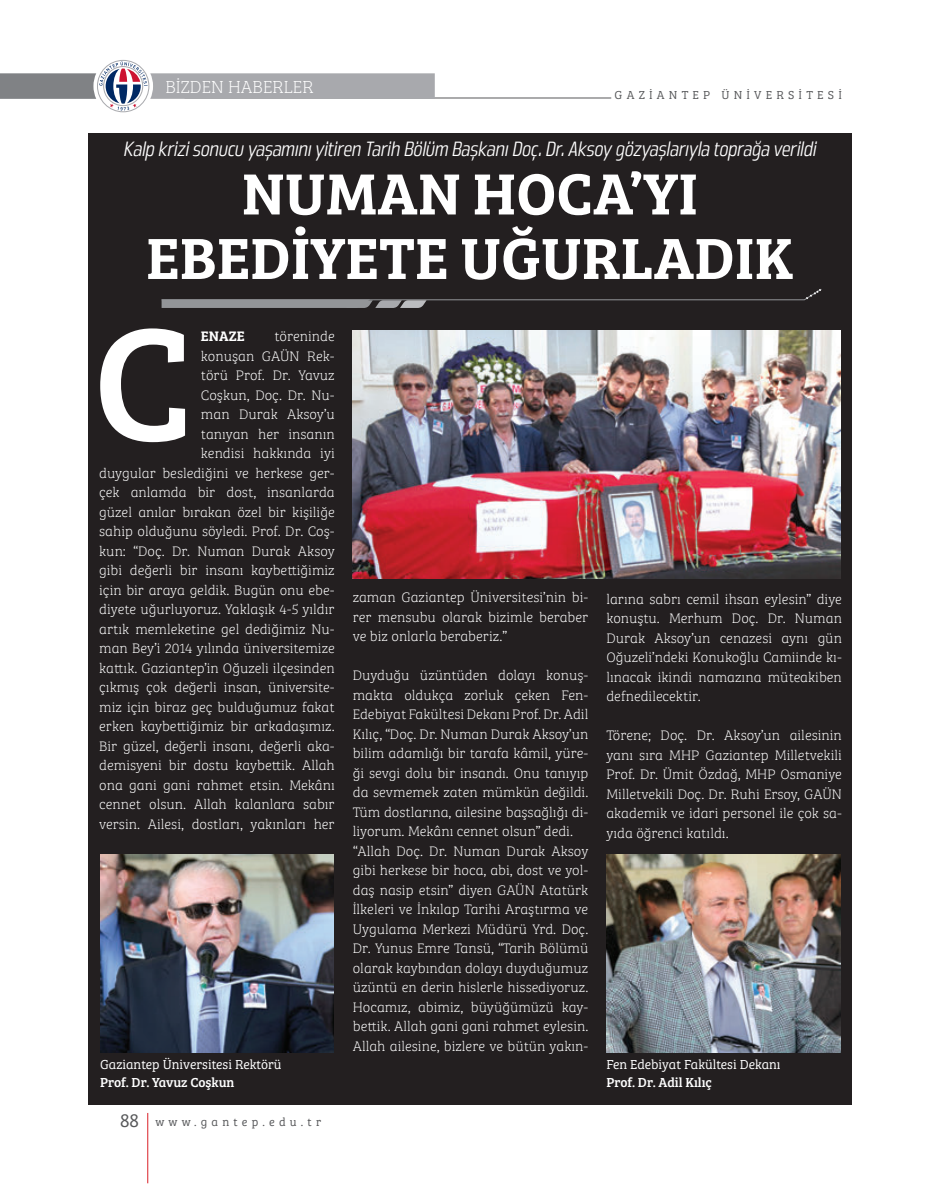
<style>
.page{position:relative;width:927px;height:1195px;background:#fff}
.page>*{position:absolute;margin:0;border:0;box-sizing:border-box;transform-origin:0 0}
.t1{font:165px "Bree Serif";color:#fff}
.t2{font:600 60px/64.5px "Bree Serif";color:#fff;text-align:center}
.t3{font:italic 20.25px "Great Escape Narrow Lt";color:#fff}
.t4{font:100 18px "Bree Serif";color:#fff}
.t5{font:100 14.25px/19.5px "Bree Serif";color:#fff;text-align:justify}
.t6{font:600 14.25px "Bree Serif";color:#fff}
.t7{font:300 13.5px "Bree Serif";color:#fff}
.t8{font:13.5px "Bree Serif";color:#fff}
.t9{font:300 12px "Bree Serif";letter-spacing:.35em;color:#57585a}
.s1{font-size:19.5px}
</style>
<div class="page">
<hr style="left:147px;top:1113px;width:1px;height:70px;background:#da2128">
<hr style="left:185px;top:98px;width:426px;height:1px;background:#57585a">
<svg style="left:0;top:60px;width:435px;height:52px"></svg>
<div style="left:88px;top:133px;width:763px;height:971px;background:#231f20"></div>
<svg style="left:161px;top:289px;width:661px;height:19px"></svg>
<img style="left:353px;top:330px;width:487px;height:249px">
<img style="left:100px;top:854px;width:234px;height:199px">
<img style="left:606px;top:854px;width:234px;height:199px">
<p class="t4" style="left:165px;top:74px;width:150px">BİZDEN HABERLER</p>
<p class="t9" style="left:615px;top:86px;width:229px">GAZİANTEP ÜNİVERSİTESİ</p>
<h3 class="t3" style="left:123px;top:137px;width:694px">Kalp krizi sonucu yaşamını yitiren Tarih Bölüm Başkanı Doç. Dr. Aksoy gözyaşlarıyla toprağa verildi</h3>
<h2 class="t2" style="left:146px;top:158px;width:649px">NUMAN HOCA’YI<br>EBEDİYETE UĞURLADIK</h2>
<h1 class="t1" style="left:93px;top:260px;width:102px">C</h1>
<p class="t5" style="left:99px;top:326px;width:237px;text-align:right">töreninde<br>konuşan GAÜN Rek-<br>törü Prof. Dr. Yavuz<br>Coşkun, Doç. Dr. Nu-<br>man Durak Aksoy’u<br>tanıyan her insanın<br>kendisi hakkında iyi<br>duygular beslediğini ve herkese ger&shy;çek anlamda bir dost, insanlarda güzel anılar bırakan özel bir kişiliğe sahip olduğunu söyledi. Prof. Dr. Coş&shy;kun: “Doç. Dr. Numan Durak Aksoy gibi değerli bir insanı kaybettiğimiz için bir araya geldik. Bugün onu ebe&shy;diyete uğurluyoruz. Yaklaşık 4-5 yıldır artık memleketine gel dediğimiz Nu&shy;man Bey’i 2014 yılında üniversitemize kattık. Gaziantep’in Oğuzeli ilçesinden çıkmış çok değerli insan, üniversite&shy;miz için biraz geç bulduğumuz fakat erken kaybettiğimiz bir arkadaşımız.<br>Bir güzel, değerli insanı, değerli aka&shy;demisyeni bir dostu kaybettik. Allah ona gani gani rahmet etsin. Mekânı cennet olsun. Allah kalanlara sabır versin. Ailesi, dostları, yakınları her</p>
<p class="t6" style="left:201px;top:326px;width:45px">ENAZE</p>
<p class="t7" style="left:100px;top:1055px;width:183px">Gaziantep Üniversitesi Rektörü</p>
<p class="t8" style="left:100px;top:1072px;width:136px">Prof. Dr. Yavuz Coşkun</p>
<p class="t9" style="left:120px;top:1113px;width:203px"><span class="s1">88</span> www.gantep.edu.tr</p>
<p class="t5" style="left:353px;top:587px;width:237px">zaman Gaziantep Üniversitesi’nin bi&shy;rer mensubu olarak bizimle beraber ve biz onlarla beraberiz.”</p>
<p class="t5" style="left:353px;top:665px;width:237px;text-align:left">Duyduğu üzüntüden dolayı konuş&shy;makta oldukça zorluk çeken Fen-Edebiyat Fakültesi Dekanı Prof. Dr. Adil Kılıç, “Doç. Dr. Numan Durak Aksoy’un bilim adamlığı bir tarafa kâmil, yüre&shy;ği sevgi dolu bir insandı. Onu tanıyıp da sevmemek zaten mümkün değildi.<br>Tüm dostlarına, ailesine başsağlığı di&shy;liyorum. Mekânı cennet olsun” dedi. “Allah Doç. Dr. Numan Durak Aksoy gibi herkese bir hoca, abi, dost ve yol&shy;daş nasip etsin” diyen GAÜN Atatürk İlkeleri ve İnkılap Tarihi Araştırma ve Uygulama Merkezi Müdürü Yrd. Doç.<br>Dr. Yunus Emre Tansü, “Tarih Bölümü olarak kaybından dolayı duyduğumuz üzüntü en derin hislerle hissediyoruz.<br>Hocamız, abimiz, büyüğümüzü kay&shy;bettik. Allah gani gani rahmet eylesin.<br>Allah ailesine, bizlere ve bütün yakın-</p>
<p class="t5" style="left:606px;top:588px;width:237px">larına sabrı cemil ihsan eylesin” diye konuştu. Merhum Doç. Dr. Numan Durak Aksoy’un cenazesi aynı gün Oğuzeli’ndeki Konukoğlu Camiinde kı&shy;lınacak ikindi namazına müteakiben defnedilecektir.</p>
<p class="t5" style="left:606px;top:725px;width:237px">Törene; Doç. Dr. Aksoy’un ailesinin yanı sıra MHP Gaziantep Milletvekili Prof. Dr. Ümit Özdağ, MHP Osmaniye Milletvekili Doç. Dr. Ruhi Ersoy, GAÜN akademik ve idari personel ile çok sa&shy;yıda öğrenci katıldı.</p>
<p class="t7" style="left:606px;top:1055px;width:176px">Fen Edebiyat Fakültesi Dekanı</p>
<p class="t8" style="left:606px;top:1072px;width:107px">Prof. Dr. Adil Kılıç</p>
</div>
